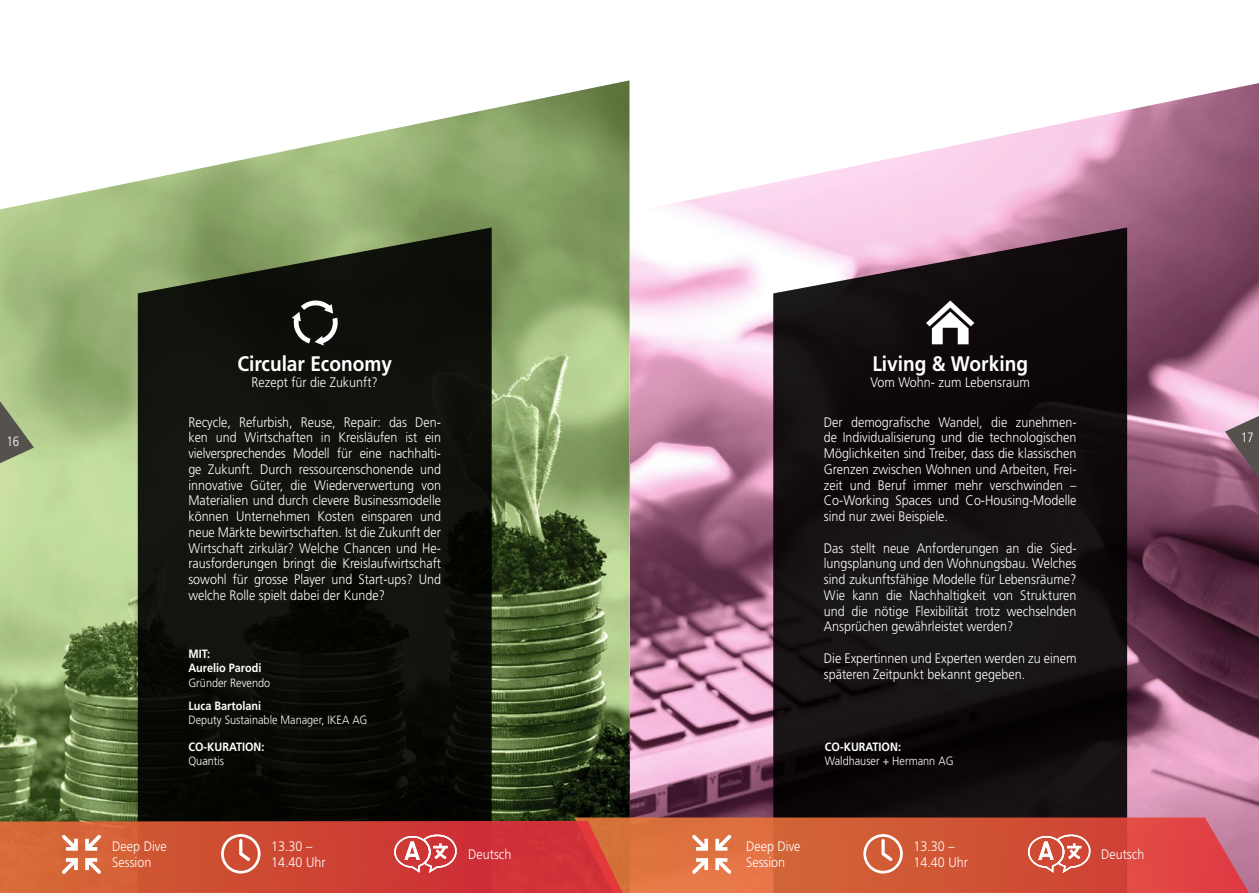
<style>
.page{position:relative;width:1259px;height:893px;background:#fff}
.page>*{position:absolute;margin:0;border:0;box-sizing:border-box;transform-origin:0 0}
.t1{font:700 21px "Frutiger LT Std";color:#fff;scale:.91 1}
.t2{font:300 13.8px/15.8px "Frutiger LT Std";color:#fff;scale:.91 1}
.t3{font:300 condensed 13.5px "Frutiger LT Std";color:#fff}
.t4{font:300 12px "Frutiger LT Std";color:#fff;scale:.91 1}
.t5{font:700 12px/14.4px "Frutiger LT Std";color:#fff;scale:.91 1}
</style>
<div class="page">
<img style="left:630px;top:83px;width:629px;height:810px">
<svg style="left:773px;top:227px;width:354px;height:590px;background:#1f171b"></svg>
<img style="left:0;top:80px;width:630px;height:741px">
<svg style="left:138px;top:227px;width:354px;height:594px;background:#14170f"></svg>
<svg style="left:574px;top:817px;width:682px;height:76px;background:#d45b40"></svg>
<svg style="left:0;top:821px;width:630px;height:72px;background:#d04935"></svg>
<svg style="left:221px;top:834px;width:39px;height:39px"></svg>
<svg style="left:863px;top:834px;width:40px;height:39px"></svg>
<svg style="left:394px;top:834px;width:63px;height:39px"></svg>
<svg style="left:1027px;top:834px;width:63px;height:39px"></svg>
<svg style="left:926px;top:300px;width:48px;height:44px"></svg>
<svg style="left:292px;top:300px;width:46px;height:45px"></svg>
<svg style="left:692px;top:858px;width:16px;height:16px"></svg>
<svg style="left:715px;top:835px;width:16px;height:16px"></svg>
<svg style="left:692px;top:835px;width:16px;height:16px"></svg>
<svg style="left:715px;top:858px;width:16px;height:16px"></svg>
<svg style="left:62px;top:858px;width:16px;height:16px"></svg>
<svg style="left:85px;top:835px;width:16px;height:16px"></svg>
<svg style="left:62px;top:835px;width:16px;height:16px"></svg>
<svg style="left:85px;top:858px;width:16px;height:16px"></svg>
<svg style="left:0;top:384px;width:34px;height:98px;background:#99a87d"></svg>
<svg style="left:1225px;top:398px;width:34px;height:97px;background:#9a7889"></svg>
<h1 class="t1" style="left:237px;top:351px;width:171px">Circular Economy</h1>
<p class="t2" style="left:252px;top:375px;width:140px">Rezept für die Zukunft?</p>
<p class="t2" style="left:188px;top:414px;width:279px;text-align:justify">Recycle, Refurbish, Reuse, Repair: das Den&shy;ken und Wirtschaften in Kreisläufen ist ein vielversprechendes Modell für eine nachhalti&shy;ge Zukunft. Durch ressourcenschonende und innovative Güter, die Wiederverwertung von Materialien und durch clevere Businessmodelle können Unternehmen Kosten einsparen und neue Märkte bewirtschaften. Ist die Zukunft der Wirtschaft zirkulär? Welche Chancen und He&shy;rausforderungen bringt die Kreislaufwirtschaft sowohl für grosse Player und Start-ups? Und welche Rolle spielt dabei der Kunde?</p>
<p class="t2" style="left:824px;top:414px;width:279px;text-align:justify">Der demografische Wandel, die zunehmen&shy;de Individualisierung und die technologischen Möglichkeiten sind Treiber, dass die klassischen Grenzen zwischen Wohnen und Arbeiten, Frei&shy;zeit und Beruf immer mehr verschwinden – Co-Working Spaces und Co-Housing-Modelle sind nur zwei Beispiele.</p>
<h1 class="t1" style="left:872px;top:351px;width:172px">Living &amp; Working</h1>
<p class="t2" style="left:870px;top:375px;width:177px">Vom Wohn- zum Lebensraum</p>
<p class="t3" style="left:6px;top:434px;width:14px">16</p>
<p class="t3" style="left:1240px;top:430px;width:14px">17</p>
<p class="t2" style="left:824px;top:540px;width:279px;text-align:justify">Das stellt neue Anforderungen an die Sied&shy;lungsplanung und den Wohnungsbau. Welches sind zukunftsfähige Modelle für Lebensräume?<br>Wie kann die Nachhaltigkeit von Strukturen und die nötige Flexibilität trotz wechselnden Ansprüchen gewährleistet werden?</p>
<p class="t2" style="left:824px;top:650px;width:279px">Die Expertinnen und Experten werden zu einem späteren Zeitpunkt bekannt gegeben.</p>
<p class="t5" style="left:188px;top:646px;width:82px">mit:<br>Aurelio Parodi</p>
<p class="t4" style="left:188px;top:676px;width:91px">Gründer Revendo</p>
<p class="t5" style="left:188px;top:698px;width:81px">Luca Bartolani</p>
<p class="t4" style="left:188px;top:713px;width:198px">Deputy Sustainable Manager, IKEA AG</p>
<p class="t5" style="left:188px;top:739px;width:85px">Co-kuratION:</p>
<p class="t4" style="left:188px;top:754px;width:41px">Quantis</p>
<p class="t5" style="left:825px;top:739px;width:85px">Co-kuratION:</p>
<p class="t4" style="left:825px;top:754px;width:143px">Waldhauser + Hermann AG</p>
<p class="t2" style="left:112px;top:838px;width:61px;line-height:16.5px">Deep Dive<br>Session</p>
<p class="t2" style="left:746px;top:838px;width:61px;line-height:16.5px">Deep Dive<br>Session</p>
<p class="t2" style="left:271px;top:838px;width:61px;line-height:16.5px">13.30 –<br>14.40 Uhr</p>
<p class="t2" style="left:913px;top:838px;width:61px;line-height:16.5px">13.30 –<br>14.40 Uhr</p>
<p class="t2" style="left:1101px;top:846px;width:49px">Deutsch</p>
<p class="t2" style="left:468px;top:846px;width:49px">Deutsch</p>
</div>
